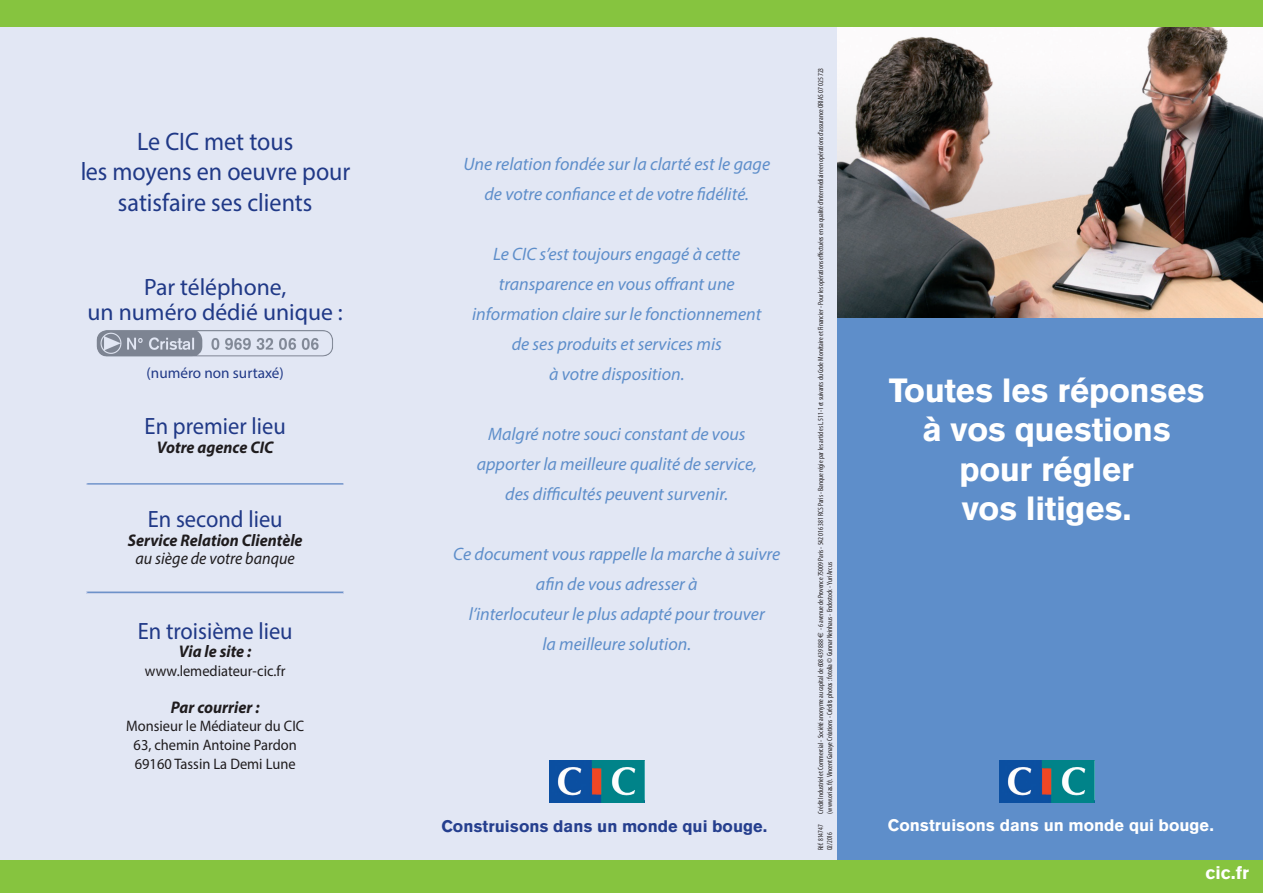
<style>
.page{position:relative;width:1263px;height:893px;background:#fff}
.page>*{position:absolute;margin:0;border:0;box-sizing:border-box;transform-origin:0 0}
.t1{font:900 33px/39.6px "Akzidenz Grotesk";letter-spacing:-.01em;color:#fff;text-align:center}
.t2{font:25.35px/30.5px "Myriad Pro";color:#253f8e;text-align:center;scale:.95 1}
.t3{font:23.7px "Myriad Pro";color:#253f8e;scale:.95 1}
.t4{font:23.7px/25.3px "Myriad Pro";color:#253f8e;text-align:center}
.t5{font:italic 18px/30px "Myriad Pro";color:#5e8eca;text-align:center}
.t6{font:900 18px "Akzidenz Grotesk";color:#fff}
.t7{font:italic 700 16.95px "Myriad Pro";color:#231f20;scale:.95 1}
.t8{font:italic 16.95px "Myriad Pro";color:#231f20;scale:.95 1}
.t9{font:900 16.5px "Akzidenz Grotesk";color:#253f8e}
.t10{font:900 16.5px "Akzidenz Grotesk";color:#fff}
.t11{font:15.15px/18.6px "Myriad Pro";color:#231f20;text-align:center;scale:.95 1}
.t12{font:15.15px "Myriad Pro";color:#253f8e}
.t13{font:condensed 7.5px/9px "Myriad Pro";color:#231f20}
.t14{font:condensed 7.5px/9px "Myriad Pro";color:#231f20;scale:.95 1}
.s1{font-family:"Euro Sans";font-stretch:normal}
</style>
<div class="page">
<div style="left:0;top:0;width:839px;height:893px;background:#e2e7f4"></div>
<div style="left:838px;top:0;width:425px;height:893px;background:#5e8eca"></div>
<img style="left:838px;top:27px;width:425px;height:290px">
<div style="left:0;top:0;width:1263px;height:27px;background:#86c43f"></div>
<div style="left:0;top:860px;width:1263px;height:33px;background:#86c43f"></div>
<img style="left:96px;top:330px;width:237px;height:27px">
<hr style="left:87px;top:483px;width:256px;height:1px;background:#5e8eca">
<hr style="left:87px;top:592px;width:256px;height:1px;background:#5e8eca">
<img style="left:999px;top:761px;width:95px;height:42px">
<img style="left:550px;top:761px;width:94px;height:42px">
<h2 class="t2" style="left:80px;top:126px;width:286px">Le CIC met tous<br>les moyens en oeuvre pour satisfaire ses clients</h2>
<h3 class="t4" style="left:88px;top:274px;width:257px">Par téléphone,<br>un numéro dédié unique :</h3>
<p class="t12" style="left:147px;top:364px;width:139px">(numéro non surtaxé)</p>
<h3 class="t3" style="left:145px;top:411px;width:150px">En premier lieu</h3>
<p class="t7" style="left:157px;top:436px;width:124px">Votre agence CIC</p>
<h3 class="t3" style="left:148px;top:504px;width:143px">En second lieu</h3>
<p class="t7" style="left:128px;top:529px;width:186px">Service Relation Clientèle</p>
<p class="t8" style="left:136px;top:548px;width:169px">au siège de votre banque</p>
<h3 class="t3" style="left:138px;top:616px;width:165px">En troisième lieu</h3>
<p class="t7" style="left:179px;top:640px;width:78px">Via le site :</p>
<p class="t11" style="left:145px;top:661px;width:149px">www.lemediateur-cic.fr</p>
<p class="t7" style="left:171px;top:696px;width:95px">Par courrier :</p>
<p class="t11" style="left:126px;top:717px;width:189px">Monsieur le Médiateur du CIC<br>63, chemin Antoine Pardon<br>69160 Tassin La Demi Lune</p>
<p class="t13" style="left:816px;top:814px;width:747px;rotate:-90deg">Crédit Industriel et Commercial - Société anonyme au capital de 608 439 888 <span class="s1">e</span> - 6 avenue de Provence 75009 Paris - 542 016 381 RCS Paris - Banque régie par les articles L.511-1 et suivants du Code Monétaire et Financier - Pour les opérations effectuées en sa qualité d’intermédiaire en opérations d’assurance ORIAS 07 025 723 (www.orias.fr). Vincent Ganaye Créations - Crédits photos : fotolia © Gunnar Neinhaus - Endostock - Yuri Arcus</p>
<p class="t14" style="left:816px;top:850px;width:29px;rotate:-90deg">Réf. 814747<br>02/2016</p>
<p class="t5" style="left:463px;top:148px;width:308px">Une relation fondée sur la clarté est le gage de votre confiance et de votre fidélité.</p>
<p class="t5" style="left:472px;top:238px;width:291px">Le CIC s’est toujours engagé à cette transparence en vous offrant une information claire sur le fonctionnement de ses produits et services mis<br>à votre disposition.</p>
<h1 class="t1" style="left:889px;top:370px;width:318px">Toutes les réponses à vos questions pour régler<br>vos litiges.</h1>
<p class="t5" style="left:477px;top:418px;width:281px">Malgré notre souci constant de vous apporter la meilleure qualité de service, des difficultés peuvent survenir.</p>
<p class="t5" style="left:453px;top:538px;width:328px">Ce document vous rappelle la marche à suivre afin de vous adresser à<br>l’interlocuteur le plus adapté pour trouver<br>la meilleure solution.</p>
<p class="t9" style="left:441px;top:816px;width:328px">Construisons dans un monde qui bouge.</p>
<p class="t10" style="left:888px;top:815px;width:328px">Construisons dans un monde qui bouge.</p>
<p class="t6" style="left:1205px;top:862px;width:45px">cic.fr</p>
</div>
